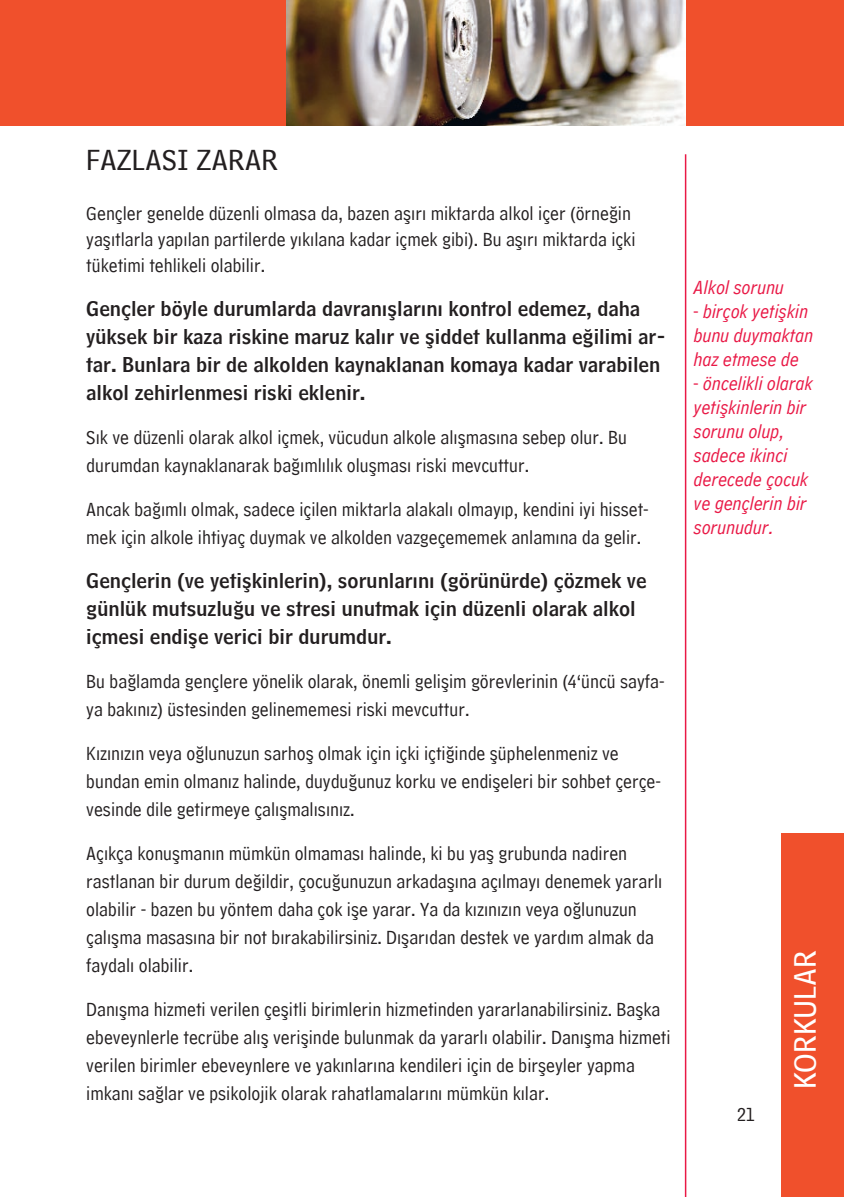
<style>
.page{position:relative;width:844px;height:1197px;background:#fff}
.page>*{position:absolute;margin:0;border:0;box-sizing:border-box;transform-origin:0 0}
.t1{font:32px "HM Text";color:#fff}
.t2{font:30px "HM Text";color:#231f20}
.t3{font:20px/28px "HM Comment";color:#231f20}
.t4{font:20px/28px "HM Headline";color:#231f20}
.t5{font:italic 20px/24px "HM Comment";color:#e91946}
</style>
<div class="page">
<div style="left:0;top:0;width:843px;height:126px;background:#f0502c"></div>
<hr style="left:684px;top:154px;width:2px;height:1043px;background:#e91946">
<div style="left:781px;top:833px;width:62px;height:364px;background:#f0502c"></div>
<img style="left:286px;top:0;width:399px;height:126px">
<h2 class="t2" style="left:86px;top:133px;width:193px">FAZLASI ZARAR</h2>
<p class="t3" style="left:86px;top:197px;width:550px;line-height:26px">Gençler genelde düzenli olmasa da, bazen aşırı miktarda alkol içer (örneğin yaşıtlarla yapılan partilerde yıkılana kadar içmek gibi). Bu aşırı miktarda içki tüketimi tehlikeli olabilir.</p>
<p class="t4" style="left:86px;top:292px;width:581px">Gençler böyle durumlarda davranışlarını kontrol edemez, daha yüksek bir kaza riskine maruz kalır ve şiddet kullanma eğilimi ar&shy;tar. Bunlara bir de alkolden kaynaklanan komaya kadar varabilen alkol zehirlenmesi riski eklenir.</p>
<p class="t3" style="left:86px;top:420px;width:542px">Sık ve düzenli olarak alkol içmek, vücudun alkole alışmasına sebep olur. Bu durumdan kaynaklanarak bağımlılık oluşması riski mevcuttur.</p>
<p class="t3" style="left:86px;top:492px;width:564px">Ancak bağımlı olmak, sadece içilen miktarla alakalı olmayıp, kendini iyi hisset&shy;mek için alkole ihtiyaç duymak ve alkolden vazgeçememek anlamına da gelir.</p>
<p class="t4" style="left:86px;top:564px;width:561px">Gençlerin (ve yetişkinlerin), sorunlarını (görünürde) çözmek ve günlük mutsuzluğu ve stresi unutmak için düzenli olarak alkol içmesi endişe verici bir durumdur.</p>
<p class="t3" style="left:86px;top:664px;width:579px">Bu bağlamda gençlere yönelik olarak, önemli gelişim görevlerinin (4‘üncü sayfa&shy;ya bakınız) üstesinden gelinememesi riski mevcuttur.</p>
<p class="t3" style="left:86px;top:736px;width:576px">Kızınızın veya oğlunuzun sarhoş olmak için içki içtiğinde şüphelenmeniz ve bundan emin olmanız halinde, duyduğunuz korku ve endişeleri bir sohbet çerçe&shy;vesinde dile getirmeye çalışmalısınız.</p>
<p class="t3" style="left:86px;top:836px;width:577px">Açıkça konuşmanın mümkün olmaması halinde, ki bu yaş grubunda nadiren rastlanan bir durum değildir, çocuğunuzun arkadaşına açılmayı denemek yararlı olabilir - bazen bu yöntem daha çok işe yarar. Ya da kızınızın veya oğlunuzun çalışma masasına bir not bırakabilirsiniz. Dışarıdan destek ve yardım almak da faydalı olabilir.</p>
<p class="t3" style="left:86px;top:992px;width:585px">Danışma hizmeti verilen çeşitli birimlerin hizmetinden yararlanabilirsiniz. Başka ebeveynlerle tecrübe alış verişinde bulunmak da yararlı olabilir. Danışma hizmeti verilen birimler ebeveynlere ve yakınlarına kendileri için de birşeyler yapma imkanı sağlar ve psikolojik olarak rahatlamalarını mümkün kılar.</p>
<p class="t5" style="left:693px;top:275px;width:92px">Alkol sorunu</p>
<p class="t5" style="left:693px;top:299px;width:121px">- birçok yetişkin bunu duymaktan haz etmese de</p>
<p class="t5" style="left:693px;top:371px;width:121px">- öncelikli olarak yetişkinlerin bir sorunu olup, sadece ikinci derecede çocuk ve gençlerin bir sorunudur.</p>
<p class="t3" style="left:737px;top:1096px;width:19px">21</p>
<h1 class="t1" style="left:776px;top:1089px;width:141px;rotate:-90deg">KORKULAR</h1>
</div>
